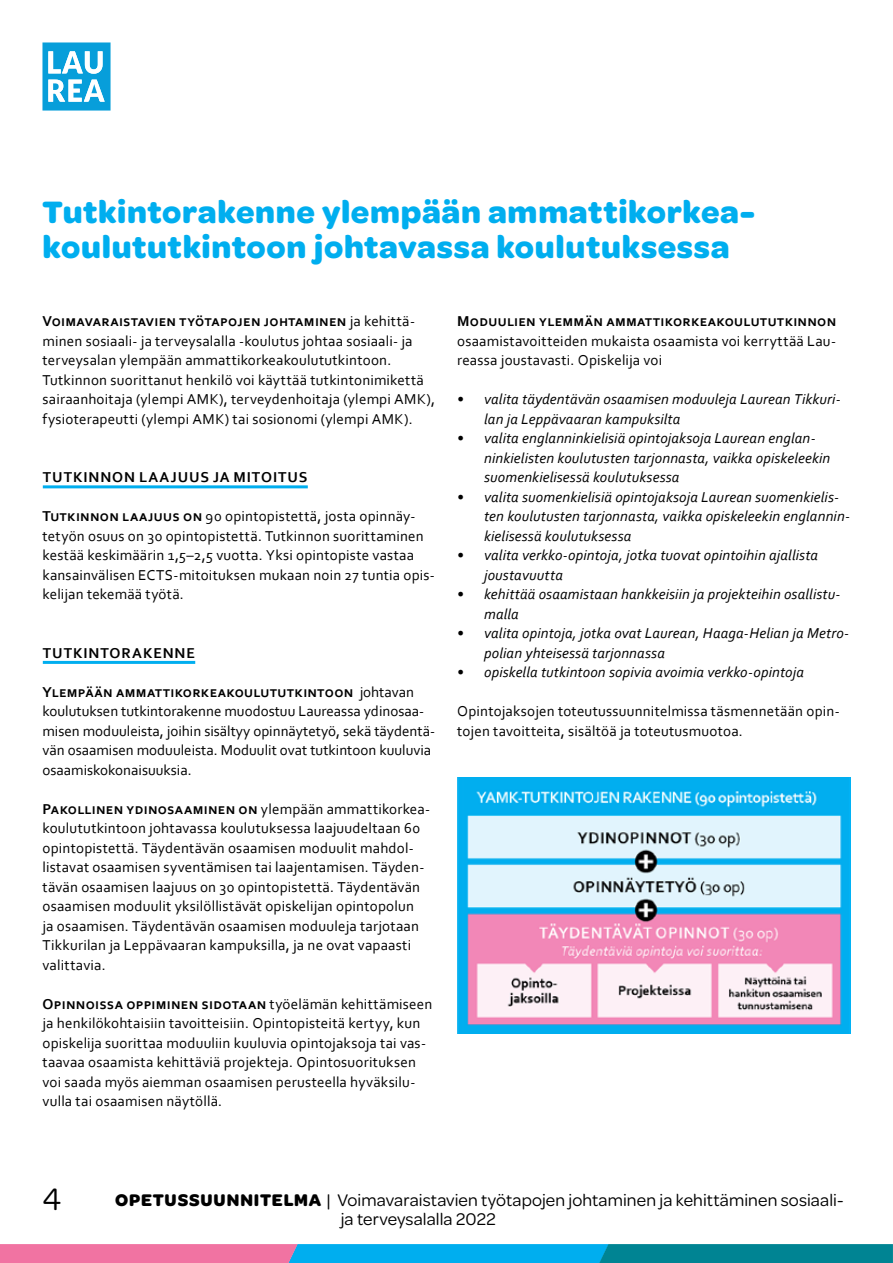
<style>
.page{position:relative;width:893px;height:1263px;background:#fff}
.page>*{position:absolute;margin:0;border:0;box-sizing:border-box;transform-origin:0 0}
.t1{font:700 33px/34.5px "Omnes";letter-spacing:.02em;color:#00aeef}
.t2{font:33px "Omnes";color:#000}
.t3{font:18px/19.5px "Omnes";letter-spacing:.005em;color:#000}
.t4{font:15px/19.5px "Corbel";letter-spacing:.01em;color:#000}
.t5{font:italic 15px/19.5px "Corbel";letter-spacing:.01em;color:#000}
.t6{font:700 15px "Corbel";letter-spacing:.035em;color:#000}
.t7{font:700 15px "Corbel";letter-spacing:.06em;color:#000}
.s1{font-weight:700}
</style>
<div class="page">
<svg style="left:0;top:1244px;width:893px;height:19px;background:#4f8db8"></svg>
<svg style="left:42px;top:42px;width:69px;height:69px"></svg>
<hr style="left:43px;top:485px;width:265px;height:3px;background:#00aeef">
<hr style="left:43px;top:661px;width:152px;height:3px;background:#00aeef">
<img style="left:457px;top:777px;width:393px;height:256px">
<h1 class="t1" style="left:43px;top:193px;width:712px">Tutkintorakenne ylempään ammattikorkea&shy;koulututkintoon johtavassa koulutuksessa</h1>
<p class="t4" style="left:43px;top:311px;width:394px"><span class="s1">Voimavaraistavien työtapojen johtaminen</span> ja kehittä&shy;minen sosiaali- ja terveysalalla -koulutus johtaa sosiaali- ja terveysalan ylempään ammattikorkeakoulututkintoon.<br>Tutkinnon suorittanut henkilö voi käyttää tutkintonimikettä sairaanhoitaja (ylempi AMK), terveydenhoitaja (ylempi AMK), fysioterapeutti (ylempi AMK) tai sosionomi (ylempi AMK).</p>
<p class="t7" style="left:43px;top:468px;width:266px">TUTKINNON LAAJUUS JA MITOITUS</p>
<p class="t4" style="left:43px;top:506px;width:394px"><span class="s1">Tutkinnon laajuus on</span> 90 opintopistettä, josta opinnäy&shy;tetyön osuus on 30 opintopistettä. Tutkinnon suorittaminen kestää keskimäärin 1,5–2,5 vuotta. Yksi opintopiste vastaa kansainvälisen ECTS-mitoituksen mukaan noin 27 tuntia opis&shy;kelijan tekemää työtä.</p>
<p class="t7" style="left:43px;top:644px;width:154px">TUTKINTORAKENNE</p>
<p class="t4" style="left:43px;top:682px;width:394px"><span class="s1">Ylempään ammattikorkeakoulututkintoon</span> johtavan koulutuksen tutkintorakenne muodostuu Laureassa ydinosaa&shy;misen moduuleista, joihin sisältyy opinnäytetyö, sekä täydentä&shy;vän osaamisen moduuleista. Moduulit ovat tutkintoon kuuluvia osaamiskokonaisuuksia.</p>
<p class="t4" style="left:43px;top:799px;width:389px"><span class="s1">Pakollinen ydinosaaminen on</span> ylempään ammattikorkea&shy;koulututkintoon johtavassa koulutuksessa laajuudeltaan 60 opintopistettä. Täydentävän osaamisen moduulit mahdol&shy;listavat osaamisen syventämisen tai laajentamisen. Täyden&shy;tävän osaamisen laajuus on 30 opintopistettä. Täydentävän osaamisen moduulit yksilöllistävät opiskelijan opintopolun<br>ja osaamisen. Täydentävän osaamisen moduuleja tarjotaan Tikkurilan ja Leppävaaran kampuksilla, ja ne ovat vapaasti valittavia.</p>
<p class="t4" style="left:43px;top:994px;width:391px"><span class="s1">Opinnoissa oppiminen sidotaan</span> työelämän kehittämiseen ja henkilökohtaisiin tavoitteisiin. Opintopisteitä kertyy, kun opiskelija suorittaa moduuliin kuuluvia opintojaksoja tai vas&shy;taavaa osaamista kehittäviä projekteja. Opintosuorituksen voi saada myös aiemman osaamisen perusteella hyväksilu&shy;vulla tai osaamisen näytöllä.</p>
<p class="t6" style="left:457px;top:312px;width:381px">Moduulien ylemmän ammattikorkeakoulututkinnon</p>
<p class="t4" style="left:457px;top:331px;width:380px">osaamistavoitteiden mukaista osaamista voi kerryttää Lau&shy;reassa joustavasti. Opiskelija voi</p>
<p class="t5" style="left:484px;top:389px;width:358px;text-indent:-27px">• valita täydentävän osaamisen moduuleja Laurean Tikkuri&shy;lan ja Leppävaaran kampuksilta</p>
<p class="t5" style="left:484px;top:428px;width:348px;text-indent:-27px">• valita englanninkielisiä opintojaksoja Laurean englan&shy;ninkielisten koulutusten tarjonnasta, vaikka opiskeleekin suomenkielisessä koulutuksessa</p>
<p class="t5" style="left:484px;top:487px;width:367px;text-indent:-27px">• valita suomenkielisiä opintojaksoja Laurean suomenkielis&shy;ten koulutusten tarjonnasta, vaikka opiskeleekin englannin&shy;kielisessä koulutuksessa</p>
<p class="t5" style="left:484px;top:545px;width:335px;text-indent:-27px">• valita verkko-opintoja, jotka tuovat opintoihin ajallista joustavuutta</p>
<p class="t5" style="left:484px;top:584px;width:358px;text-indent:-27px">• kehittää osaamistaan hankkeisiin ja projekteihin osallistu&shy;malla</p>
<p class="t5" style="left:484px;top:623px;width:366px;text-indent:-27px">• valita opintoja, jotka ovat Laurean, Haaga-Helian ja Metro&shy;polian yhteisessä tarjonnassa</p>
<p class="t5" style="left:457px;top:662px;width:348px">• opiskella tutkintoon sopivia avoimia verkko-opintoja</p>
<p class="t4" style="left:457px;top:701px;width:384px">Opintojaksojen toteutussuunnitelmissa täsmennetään opin&shy;tojen tavoitteita, sisältöä ja toteutusmuotoa.</p>
<h1 class="t2" style="left:43px;top:1177px;width:20px">4</h1>
<p class="t3" style="left:341px;top:1189px;width:504px;text-indent:-226px"><span class="s1">OPETUSSUUNNITELMA</span> | Voimavaraistavien työtapojen johtaminen ja kehittäminen sosiaali&shy;ja terveysalalla 2022</p>
</div>
